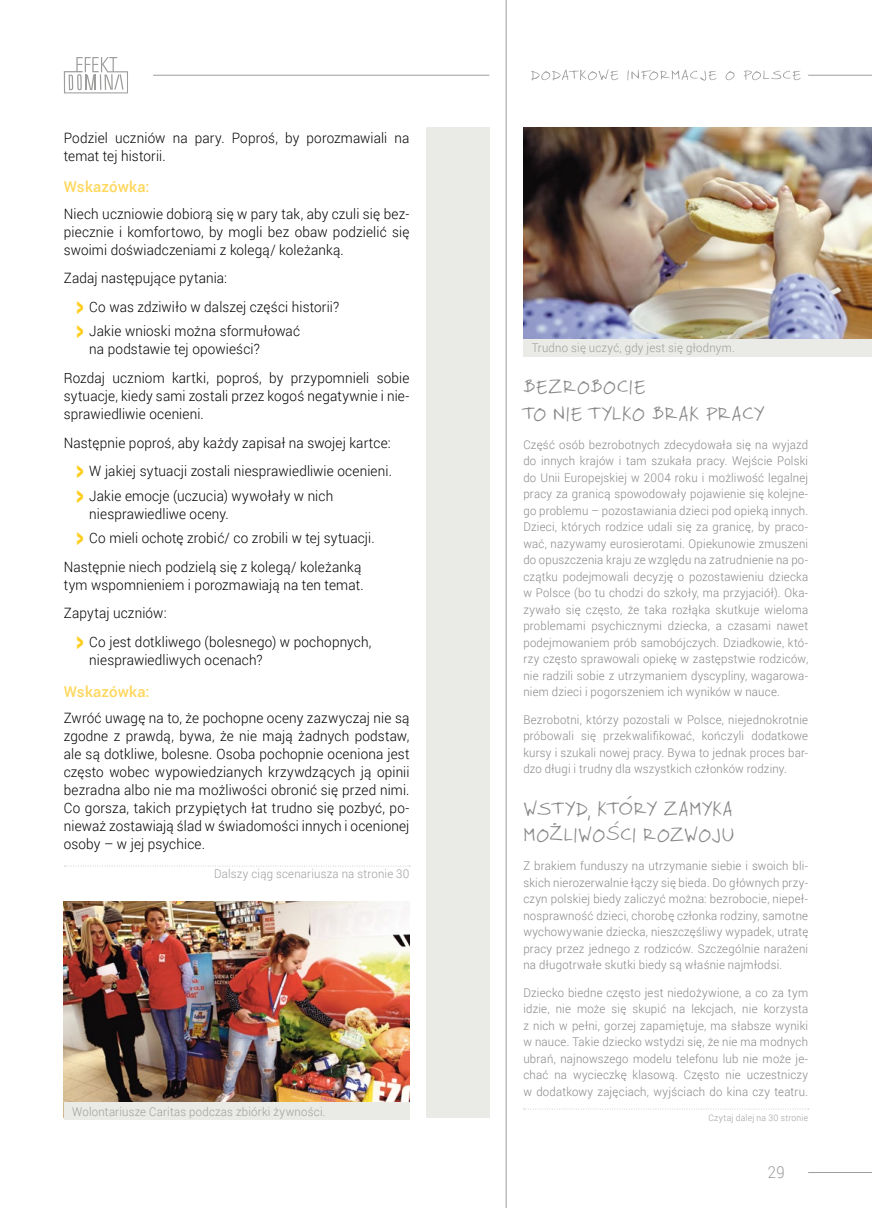
<style>
.page{position:relative;width:872px;height:1208px;background:#fff}
.page>*{position:absolute;margin:0;border:0;box-sizing:border-box;transform-origin:0 0}
.t1{font:19.5px/26.5px "Faraco Hand";letter-spacing:.03em;color:#878787;scale:1.1 1}
.t2{font:300 16.5px "Roboto";color:#9d9d9c;scale:.9 1}
.t3{font:500 15px "Roboto";letter-spacing:.015em;color:#ffd75c}
.t4{font:300 14.25px/18px "Roboto";letter-spacing:.01em;color:#000;scale:.95 1}
.t5{font:300 12px/16.5px "Roboto";letter-spacing:.02em;color:#878787;text-align:justify;scale:.95 1}
.t6{font:300 12px "Roboto";letter-spacing:.02em;color:#9d9d9c;scale:.95 1}
.t7{font:300 9px "Roboto";letter-spacing:.03em;color:#9d9d9c;scale:.95 1}
.s1{font-weight:900;font-size:27px;color:#ffcd1c}
</style>
<div class="page">
<hr style="left:808px;top:75px;width:64px;height:1px;background:#9d9d9c">
<hr style="left:506px;top:0;width:1px;height:1208px;background:#9d9d9c">
<svg style="left:64px;top:57px;width:64px;height:36px"></svg>
<hr style="left:153px;top:75px;width:336px;height:1px;background:#9d9d9c">
<div style="left:426px;top:128px;width:64px;height:990px;background:#eaebe7"></div>
<hr style="left:808px;top:1172px;width:64px;height:1px;background:#9d9d9c">
<img style="left:523px;top:128px;width:349px;height:211px">
<svg style="left:531px;top:69px;width:269px;height:12px"></svg>
<svg style="left:523px;top:1108px;width:285px;height:1px"></svg>
<svg style="left:64px;top:865px;width:346px;height:1px"></svg>
<img style="left:64px;top:902px;width:345px;height:201px">
<div style="left:718px;top:339px;width:154px;height:17px;background:#eaebe7"></div>
<div style="left:523px;top:339px;width:285px;height:17px;background:#eaebe7"></div>
<div style="left:64px;top:1103px;width:345px;height:17px;background:#eaebe7"></div>
<p class="t4" style="left:64px;top:128px;width:365px">Podziel uczniów na pary. Poproś, by porozmawiali na temat tej historii.</p>
<p class="t3" style="left:64px;top:176px;width:87px">Wskazówka:</p>
<p class="t4" style="left:64px;top:204px;width:365px;text-align:justify">Niech uczniowie dobiorą się w pary tak, aby czuli się bez&shy;piecznie i komfortowo, by mogli bez obaw podzielić się swoimi doświadczeniami z kolegą/ koleżanką.</p>
<p class="t4" style="left:77px;top:263px;width:278px;line-height:28.7px;text-indent:-13px">Zadaj następujące pytania:<br><span class="s1">&gt;</span> Co was zdziwiło w dalszej części historii?</p>
<p class="t4" style="left:89px;top:322px;width:223px;text-indent:-13px"><span class="s1">&gt;</span> Jakie wnioski można sformułować na podstawie tej opowieści?</p>
<p class="t4" style="left:64px;top:368px;width:365px;text-align:justify">Rozdaj uczniom kartki, poproś, by przypomnieli sobie sytuacje, kiedy sami zostali przez kogoś negatywnie i nie&shy;sprawiedliwie ocenieni.</p>
<p class="t4" style="left:64px;top:428px;width:347px;line-height:28.7px;text-align:right">Następnie poproś, aby każdy zapisał na swojej kartce: <span class="s1">&gt;</span> W jakiej sytuacji zostali niesprawiedliwie ocenieni.</p>
<p class="t4" style="left:89px;top:486px;width:258px;text-indent:-13px"><span class="s1">&gt;</span> Jakie emocje (uczucia) wywołały w nich niesprawiedliwe oceny.</p>
<p class="t4" style="left:64px;top:523px;width:329px;line-height:28.7px;text-indent:13px"><span class="s1">&gt;</span> Co mieli ochotę zrobić/ co zrobili w tej sytuacji.<br>Następnie niech podzielą się z kolegą/ koleżanką</p>
<p class="t4" style="left:64px;top:570px;width:317px;line-height:28.7px">tym wspomnieniem i porozmawiają na ten temat.<br>Zapytaj uczniów:</p>
<p class="t4" style="left:89px;top:632px;width:298px;text-indent:-13px"><span class="s1">&gt;</span> Co jest dotkliwego (bolesnego) w pochopnych, niesprawiedliwych ocenach?</p>
<p class="t3" style="left:64px;top:681px;width:87px">Wskazówka:</p>
<p class="t4" style="left:64px;top:708px;width:365px;text-align:justify">Zwróć uwagę na to, że pochopne oceny zazwyczaj nie są zgodne z prawdą, bywa, że nie mają żadnych podstaw, ale są dotkliwe, bolesne. Osoba pochopnie oceniona jest często wobec wypowiedzianych krzywdzących ją opinii bezradna albo nie ma możliwości obronić się przed nimi.<br>Co gorsza, takich przypiętych łat trudno się pozbyć, po&shy;nieważ zostawiają ślad w świadomości innych i ocenionej osoby – w jej psychice.</p>
<p class="t6" style="left:214px;top:866px;width:207px">Dalszy ciąg scenariusza na stronie 30</p>
<p class="t6" style="left:72px;top:1103px;width:268px">Wolontariusze Caritas podczas zbiórki żywności.</p>
<p class="t6" style="left:532px;top:339px;width:215px">Trudno się uczyć, gdy jest się głodnym.</p>
<h1 class="t1" style="left:523px;top:373px;width:220px">BEZROBOCIE<br>TO NIE TYLKO BRAK PRACY</h1>
<p class="t5" style="left:523px;top:436px;width:301px">Część osób bezrobotnych zdecydowała się na wyjazd do innych krajów i tam szukała pracy. Wejście Polski do Unii Europejskiej w 2004 roku i możliwość legalnej pracy za granicą spowodowały pojawienie się kolejne&shy;go problemu – pozostawiania dzieci pod opieką innych.<br>Dzieci, których rodzice udali się za granicę, by praco&shy;wać, nazywamy eurosierotami. Opiekunowie zmuszeni do opuszczenia kraju ze względu na zatrudnienie na po&shy;czątku podejmowali decyzję o pozostawieniu dziecka w Polsce (bo tu chodzi do szkoły, ma przyjaciół). Oka&shy;zywało się często, że taka rozłąka skutkuje wieloma problemami psychicznymi dziecka, a czasami nawet podejmowaniem prób samobójczych. Dziadkowie, któ&shy;rzy często sprawowali opiekę w zastępstwie rodziców, nie radzili sobie z utrzymaniem dyscypliny, wagarowa&shy;niem dzieci i pogorszeniem ich wyników w nauce.</p>
<p class="t5" style="left:523px;top:710px;width:301px">Bezrobotni, którzy pozostali w Polsce, niejednokrotnie próbowali się przekwalifikować, kończyli dodatkowe kursy i szukali nowej pracy. Bywa to jednak proces bar&shy;dzo długi i trudny dla wszystkich członków rodziny.</p>
<h1 class="t1" style="left:523px;top:794px;width:193px">WSTYD, KTÓRY ZAMYKA<br>MOŻLIWOŚCI ROZWOJU</h1>
<p class="t5" style="left:523px;top:857px;width:301px">Z brakiem funduszy na utrzymanie siebie i swoich bli&shy;skich nierozerwalnie łączy się bieda. Do głównych przy&shy;czyn polskiej biedy zaliczyć można: bezrobocie, niepeł&shy;nosprawność dzieci, chorobę członka rodziny, samotne wychowywanie dziecka, nieszczęśliwy wypadek, utratę pracy przez jednego z rodziców. Szczególnie narażeni na długotrwałe skutki biedy są właśnie najmłodsi.</p>
<p class="t5" style="left:523px;top:983px;width:301px">Dziecko biedne często jest niedożywione, a co za tym idzie, nie może się skupić na lekcjach, nie korzysta z nich w pełni, gorzej zapamiętuje, ma słabsze wyniki w nauce. Takie dziecko wstydzi się, że nie ma modnych ubrań, najnowszego modelu telefonu lub nie może je&shy;chać na wycieczkę klasową. Często nie uczestniczy w dodatkowy zajęciach, wyjściach do kina czy teatru.</p>
<p class="t7" style="left:708px;top:1112px;width:106px">Czytaj dalej na 30 stronie</p>
<h2 class="t2" style="left:768px;top:1160px;width:20px">29</h2>
</div>
